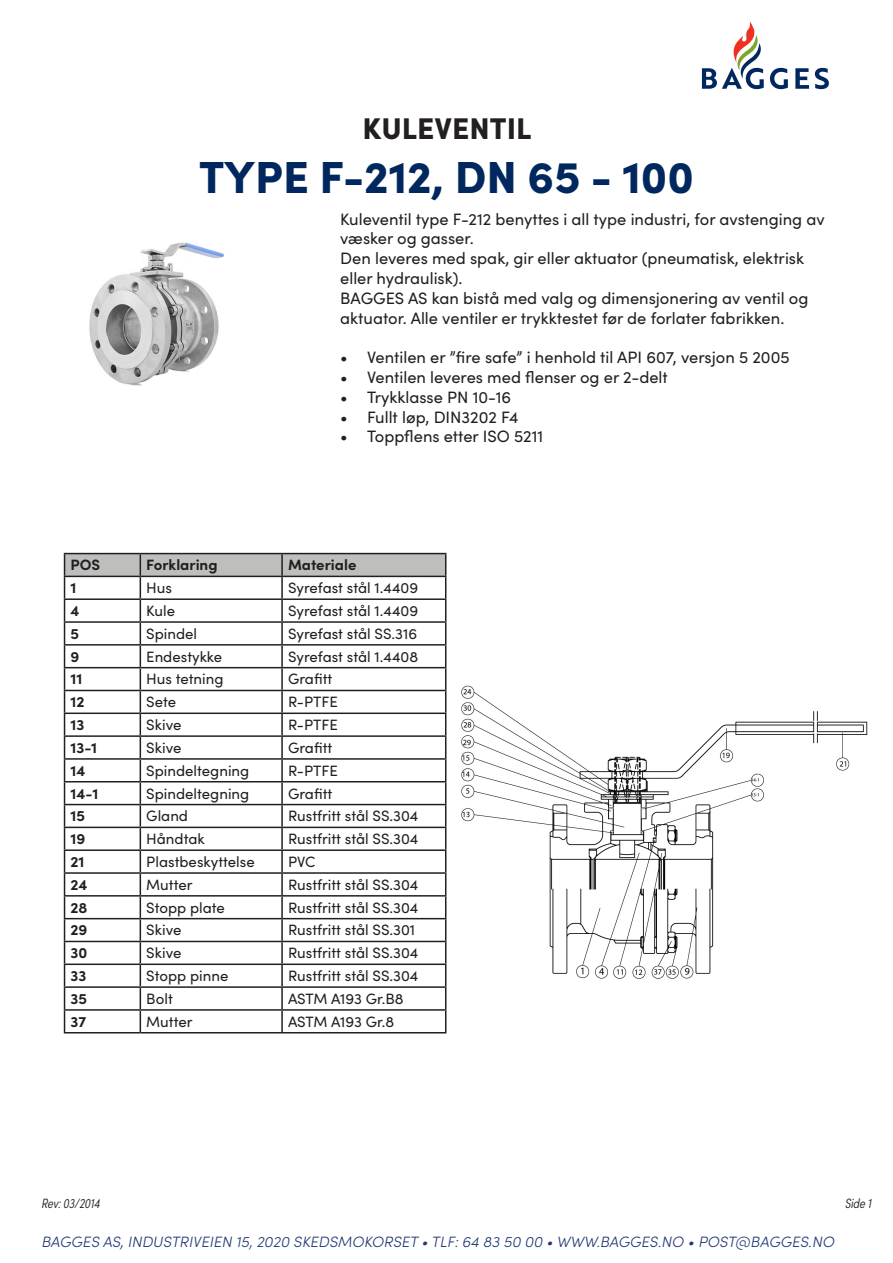
<style>
.page{position:relative;width:893px;height:1263px;background:#fff}
.page>*{position:absolute;margin:0;border:0;box-sizing:border-box;transform-origin:0 0}
.t1{font:900 45px "Sofia Pro";color:#00285f}
.t2{font:900 30px "Sofia Pro";color:#231f20}
.t3{font:16.5px/19.8px "Sofia Pro";color:#231f20}
.t4{font:15px "Sofia Pro";color:#231f20}
.t5{font:italic 300 15px "Sofia Pro";color:#223873}
.t6{font:700 15px "Sofia Pro";color:#231f20}
.t7{font:italic 300 13.5px "Sofia Pro Condensed";color:#231f20}
</style>
<div class="page">
<svg style="left:702px;top:21px;width:62px;height:68px"></svg>
<svg style="left:770px;top:68px;width:18px;height:21px"></svg>
<svg style="left:795px;top:68px;width:14px;height:21px"></svg>
<svg style="left:815px;top:68px;width:14px;height:21px"></svg>
<img style="left:89px;top:242px;width:135px;height:144px">
<img style="left:461px;top:685px;width:407px;height:294px">
<hr style="left:64px;top:1032px;width:76px;height:1px;background:#231f20">
<hr style="left:140px;top:1032px;width:142px;height:1px;background:#231f20">
<hr style="left:282px;top:1032px;width:164px;height:1px;background:#231f20">
<hr style="left:64px;top:553px;width:76px;height:1px;background:#231f20">
<hr style="left:140px;top:553px;width:142px;height:1px;background:#231f20">
<hr style="left:282px;top:553px;width:164px;height:1px;background:#231f20">
<svg style="left:64px;top:554px;width:382px;height:478px"></svg>
<hr style="left:64px;top:576px;width:76px;height:1px;background:#231f20">
<hr style="left:140px;top:576px;width:142px;height:1px;background:#231f20">
<hr style="left:282px;top:576px;width:164px;height:1px;background:#231f20">
<p class="t2" style="left:362px;top:104px;width:170px">KULEVENTIL</p>
<p class="t1" style="left:199px;top:141px;width:496px">TYPE F-212, DN 65 - 100</p>
<p class="t3" style="left:340px;top:208px;width:486px">Kuleventil type F-212 benyttes i all type industri, for avstenging av væsker og gasser.</p>
<p class="t3" style="left:340px;top:248px;width:465px">Den leveres med spak, gir eller aktuator (pneumatisk, elektrisk eller hydraulisk).</p>
<p class="t3" style="left:340px;top:287px;width:470px">BAGGES AS kan bistå med valg og dimensjonering av ventil og</p>
<p class="t3" style="left:340px;top:307px;width:446px">aktuator. Alle ventiler er trykktestet før de forlater fabrikken.</p>
<p class="t3" style="left:340px;top:347px;width:451px">• Ventilen er ”fire safe” i henhold til API 607, versjon 5 2005</p>
<p class="t3" style="left:340px;top:366px;width:329px">• Ventilen leveres med flenser og er 2-delt</p>
<p class="t3" style="left:340px;top:386px;width:172px">• Trykklasse PN 10-16</p>
<p class="t3" style="left:340px;top:406px;width:180px">• Fullt løp, DIN3202 F4</p>
<p class="t3" style="left:340px;top:426px;width:205px">• Toppflens etter ISO 5211</p>
<p class="t6" style="left:71px;top:554px;width:31px">POS</p>
<p class="t6" style="left:146px;top:554px;width:73px">Forklaring</p>
<p class="t6" style="left:288px;top:554px;width:70px">Materiale</p>
<p class="t6" style="left:71px;top:576px;width:7px">1</p>
<p class="t4" style="left:146px;top:577px;width:27px">Hus</p>
<p class="t4" style="left:288px;top:577px;width:132px">Syrefast stål 1.4409</p>
<p class="t6" style="left:71px;top:599px;width:10px">4</p>
<p class="t4" style="left:146px;top:600px;width:30px">Kule</p>
<p class="t4" style="left:288px;top:600px;width:132px">Syrefast stål 1.4409</p>
<p class="t6" style="left:71px;top:622px;width:10px">5</p>
<p class="t4" style="left:146px;top:623px;width:52px">Spindel</p>
<p class="t4" style="left:288px;top:623px;width:131px">Syrefast stål SS.316</p>
<p class="t6" style="left:71px;top:645px;width:10px">9</p>
<p class="t4" style="left:146px;top:645px;width:77px">Endestykke</p>
<p class="t4" style="left:288px;top:645px;width:132px">Syrefast stål 1.4408</p>
<p class="t6" style="left:71px;top:668px;width:13px">11</p>
<p class="t4" style="left:146px;top:668px;width:79px">Hus tetning</p>
<p class="t4" style="left:288px;top:668px;width:46px">Grafitt</p>
<p class="t6" style="left:71px;top:690px;width:15px">12</p>
<p class="t4" style="left:146px;top:691px;width:31px">Sete</p>
<p class="t4" style="left:288px;top:691px;width:51px">R-PTFE</p>
<p class="t6" style="left:71px;top:713px;width:15px">13</p>
<p class="t4" style="left:146px;top:714px;width:37px">Skive</p>
<p class="t4" style="left:288px;top:714px;width:51px">R-PTFE</p>
<p class="t6" style="left:71px;top:736px;width:28px">13-1</p>
<p class="t4" style="left:146px;top:737px;width:37px">Skive</p>
<p class="t4" style="left:288px;top:737px;width:46px">Grafitt</p>
<p class="t6" style="left:71px;top:759px;width:16px">14</p>
<p class="t4" style="left:146px;top:759px;width:104px">Spindeltegning</p>
<p class="t4" style="left:288px;top:759px;width:51px">R-PTFE</p>
<p class="t6" style="left:71px;top:782px;width:29px">14-1</p>
<p class="t4" style="left:146px;top:782px;width:104px">Spindeltegning</p>
<p class="t4" style="left:288px;top:782px;width:46px">Grafitt</p>
<p class="t6" style="left:71px;top:804px;width:16px">15</p>
<p class="t4" style="left:146px;top:805px;width:43px">Gland</p>
<p class="t4" style="left:288px;top:805px;width:132px">Rustfritt stål SS.304</p>
<p class="t6" style="left:71px;top:827px;width:16px">19</p>
<p class="t4" style="left:146px;top:828px;width:60px">Håndtak</p>
<p class="t4" style="left:288px;top:828px;width:132px">Rustfritt stål SS.304</p>
<p class="t6" style="left:71px;top:850px;width:15px">21</p>
<p class="t4" style="left:146px;top:851px;width:110px">Plastbeskyttelse</p>
<p class="t4" style="left:288px;top:851px;width:29px">PVC</p>
<p class="t6" style="left:71px;top:873px;width:19px">24</p>
<p class="t4" style="left:146px;top:874px;width:48px">Mutter</p>
<p class="t4" style="left:288px;top:874px;width:132px">Rustfritt stål SS.304</p>
<p class="t6" style="left:71px;top:896px;width:18px">28</p>
<p class="t4" style="left:146px;top:896px;width:80px">Stopp plate</p>
<p class="t4" style="left:288px;top:896px;width:132px">Rustfritt stål SS.304</p>
<p class="t6" style="left:71px;top:919px;width:18px">29</p>
<p class="t4" style="left:146px;top:919px;width:37px">Skive</p>
<p class="t4" style="left:288px;top:919px;width:129px">Rustfritt stål SS.301</p>
<p class="t6" style="left:71px;top:941px;width:18px">30</p>
<p class="t4" style="left:146px;top:942px;width:37px">Skive</p>
<p class="t4" style="left:288px;top:942px;width:132px">Rustfritt stål SS.304</p>
<p class="t6" style="left:71px;top:964px;width:17px">33</p>
<p class="t4" style="left:146px;top:965px;width:84px">Stopp pinne</p>
<p class="t4" style="left:288px;top:965px;width:132px">Rustfritt stål SS.304</p>
<p class="t6" style="left:71px;top:987px;width:18px">35</p>
<p class="t4" style="left:146px;top:988px;width:28px">Bolt</p>
<p class="t4" style="left:288px;top:988px;width:117px">ASTM A193 Gr.B8</p>
<p class="t6" style="left:71px;top:1010px;width:17px">37</p>
<p class="t4" style="left:146px;top:1010px;width:48px">Mutter</p>
<p class="t4" style="left:288px;top:1010px;width:108px">ASTM A193 Gr.8</p>
<p class="t7" style="left:42px;top:1193px;width:60px">Rev: 03/2014</p>
<p class="t7" style="left:845px;top:1193px;width:28px">Side 1</p>
<p class="t5" style="left:42px;top:1231px;width:794px">BAGGES AS, INDUSTRIVEIEN 15, 2020 SKEDSMOKORSET • TLF: 64 83 50 00 • WWW.BAGGES.NO • POST@BAGGES.NO</p>
</div>
